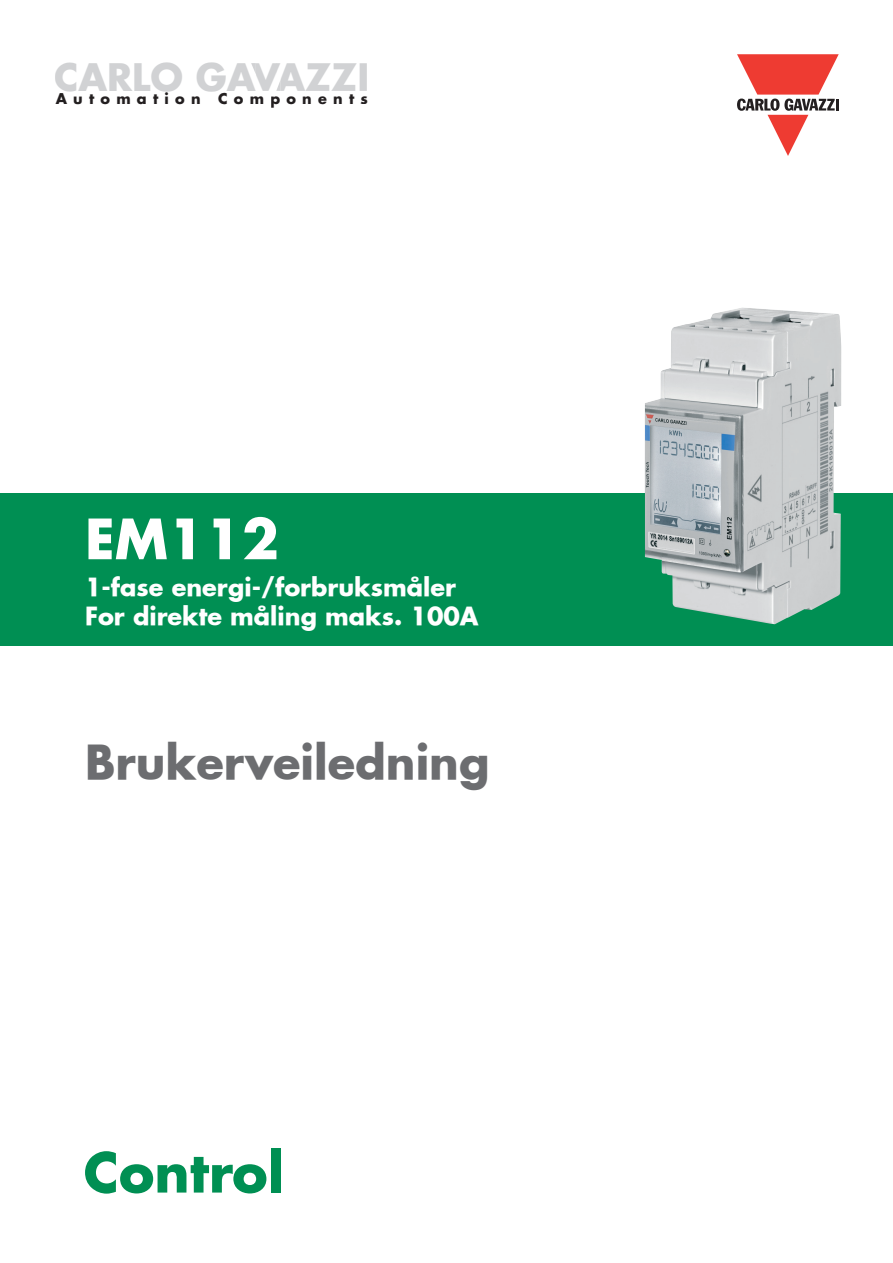
<style>
.page{position:relative;width:893px;height:1263px;background:#fff}
.page>*{position:absolute;margin:0;border:0;box-sizing:border-box;transform-origin:0 0}
.t1{font:700 54px "Futura";color:#fff}
.t2{font:700 45px "Futura";color:#6c6d70}
.t3{font:700 36.9px "Futura";color:#d1d2d4}
.t4{font:700 24px/28.8px "Futura";color:#fff}
.t5{font:700 14.55px "Futura";letter-spacing:.43em;color:#231f20}
</style>
<div class="page">
<div style="left:0;top:493px;width:893px;height:152px;background:#008f53"></div>
<svg style="left:737px;top:54px;width:102px;height:102px"></svg>
<img style="left:645px;top:307px;width:196px;height:317px">
<svg style="left:251px;top:63px;width:5px;height:11px"></svg>
<svg style="left:276px;top:82px;width:4px;height:9px"></svg>
<svg style="left:85px;top:1151px;width:181px;height:42px"></svg>
<div style="left:271px;top:1148px;width:10px;height:44px;background:#008f53"></div>
<h3 class="t3" style="left:54px;top:53px;width:317px">CARLO GAVAZZI</h3>
<p class="t5" style="left:56px;top:88px;width:314px">Automation Components</p>
<h1 class="t1" style="left:85px;top:503px;width:195px">EM112</h1>
<p class="t4" style="left:85px;top:572px;width:395px">1-fase energi-/forbruksmåler<br>For direkte måling maks. 100A</p>
<h2 class="t2" style="left:85px;top:732px;width:406px">Brukerveiledning</h2>
</div>
